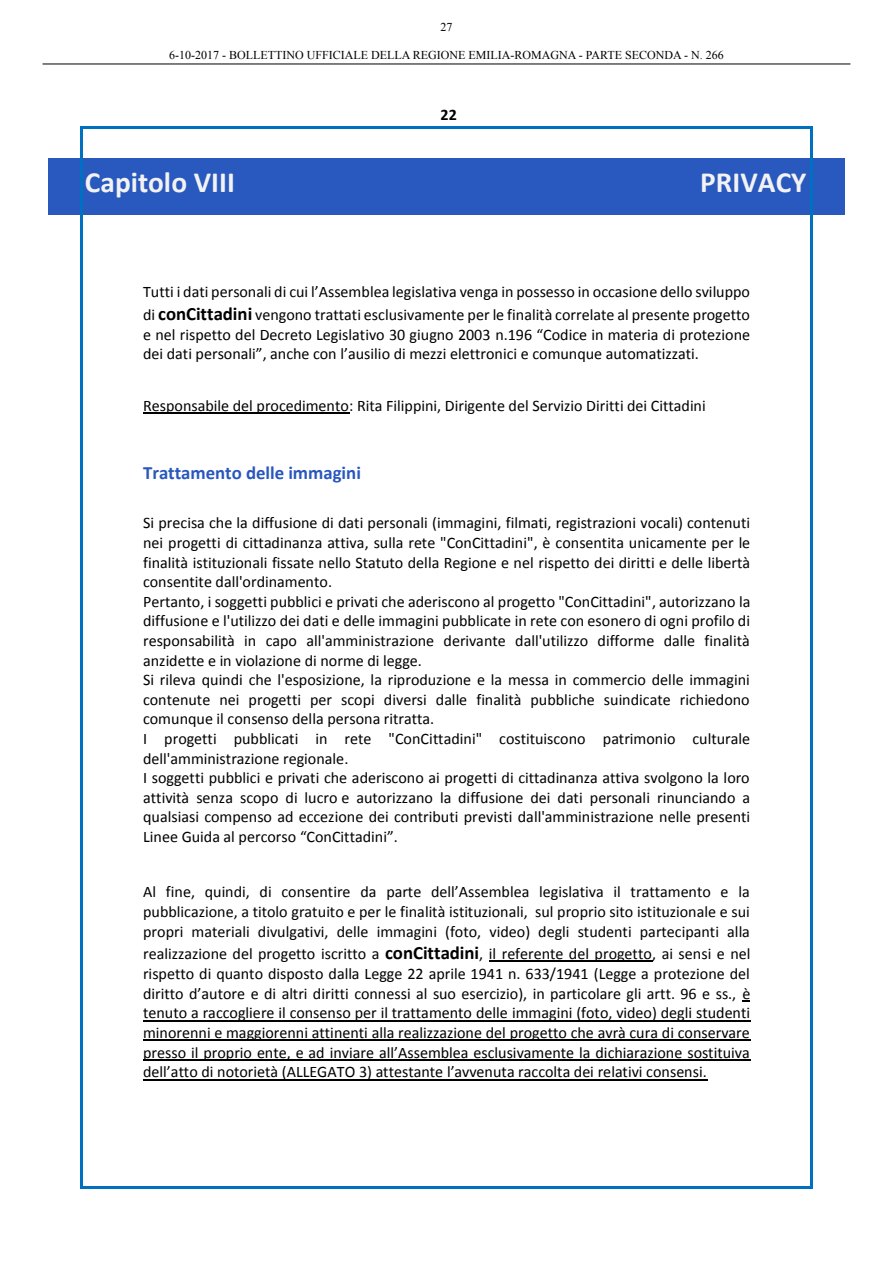
<style>
.page{position:relative;width:893px;height:1263px;background:#fff}
.page>*{position:absolute;margin:0;border:0;box-sizing:border-box;transform-origin:0 0}
.t1{font:700 29.4px "Calibri";color:#f2f2f2}
.t2{font:700 18.75px "Calibri";color:#2957bd}
.t3{font:16.05px/19.6px "Calibri";color:#000}
.t4{font:700 16.05px "Calibri";color:#000}
.t5{font:12px "Times New Roman";color:#000}
.s1{font-weight:700;font-size:18.75px}
</style>
<div class="page">
<hr style="left:43px;top:64px;width:807px;height:1px;background:#000">
<hr style="left:143px;top:413px;width:206px;height:1px;background:#000">
<hr style="left:489px;top:960px;width:163px;height:2px;background:#000">
<hr style="left:143px;top:1020px;width:607px;height:1px;background:#000">
<hr style="left:143px;top:1039px;width:607px;height:2px;background:#000">
<hr style="left:143px;top:1059px;width:607px;height:1px;background:#000">
<hr style="left:143px;top:1079px;width:564px;height:1px;background:#000">
<div style="left:48px;top:158px;width:797px;height:56px;background:#2958be"></div>
<hr style="left:83px;top:126px;width:727px;height:3px;background:#0070c0">
<hr style="left:80px;top:129px;width:3px;height:1056px;background:#0070c0">
<hr style="left:810px;top:129px;width:3px;height:1056px;background:#0070c0">
<hr style="left:83px;top:1185px;width:727px;height:3px;background:#0070c0">
<p class="t5" style="left:440px;top:19px;width:13px">27</p>
<p class="t5" style="left:169px;top:47px;width:465px">6-10-2017 - BOLLETTINO UFFICIALE DELLA REGIONE EMILIA-ROMAGNA - PARTE SECONDA</p>
<p class="t5" style="left:684px;top:47px;width:41px">- N. 266</p>
<p class="t4" style="left:441px;top:105px;width:18px">22</p>
<h1 class="t1" style="left:85px;top:163px;width:151px">Capitolo VIII</h1>
<h1 class="t1" style="left:700px;top:163px;width:108px">PRIVACY</h1>
<p class="t3" style="left:143px;top:281px;width:608px;line-height:22.2px">Tutti i dati personali di cui l’Assemblea legislativa venga in possesso in occasione dello sviluppo di <span class="s1">conCittadini</span> vengono trattati esclusivamente per le finalità correlate al presente progetto</p>
<p class="t3" style="left:143px;top:325px;width:609px">e nel rispetto del Decreto Legislativo 30 giugno 2003 n.196 “Codice in materia di protezione dei dati personali”, anche con l’ausilio di mezzi elettronici e comunque automatizzati.</p>
<p class="t3" style="left:143px;top:396px;width:564px">Responsabile del procedimento: Rita Filippini, Dirigente del Servizio Diritti dei Cittadini</p>
<p class="t2" style="left:143px;top:460px;width:219px">Trattamento delle immagini</p>
<p class="t3" style="left:143px;top:513px;width:609px">Si precisa che la diffusione di dati personali (immagini, filmati, registrazioni vocali) contenuti nei progetti di cittadinanza attiva, sulla rete "ConCittadini", è consentita unicamente per le finalità istituzionali fissate nello Statuto della Regione e nel rispetto dei diritti e delle libertà consentite dall'ordinamento.<br>Pertanto, i soggetti pubblici e privati che aderiscono al progetto "ConCittadini", autorizzano la diffusione e l'utilizzo dei dati e delle immagini pubblicate in rete con esonero di ogni profilo di responsabilità in capo all'amministrazione derivante dall'utilizzo difforme dalle finalità anzidette e in violazione di norme di legge.<br>Si rileva quindi che l'esposizione, la riproduzione e la messa in commercio delle immagini contenute nei progetti per scopi diversi dalle finalità pubbliche suindicate richiedono comunque il consenso della persona ritratta.<br>I progetti pubblicati in rete "ConCittadini" costituiscono patrimonio culturale dell'amministrazione regionale.<br>I soggetti pubblici e privati che aderiscono ai progetti di cittadinanza attiva svolgono la loro attività senza scopo di lucro e autorizzano la diffusione dei dati personali rinunciando a qualsiasi compenso ad eccezione dei contributi previsti dall'amministrazione nelle presenti Linee Guida al percorso “ConCittadini”.</p>
<p class="t3" style="left:143px;top:882px;width:608px;text-align:justify">Al fine, quindi, di consentire da parte dell’Assemblea legislativa il trattamento e la pubblicazione, a titolo gratuito e per le finalità istituzionali, sul proprio sito istituzionale e sui propri materiali divulgativi, delle immagini (foto, video) degli studenti partecipanti alla</p>
<p class="t3" style="left:143px;top:943px;width:609px;text-align:justify">realizzazione del progetto iscritto a <span class="s1">conCittadini</span>, il referente del progetto, ai sensi e nel rispetto di quanto disposto dalla Legge 22 aprile 1941 n. 633/1941 (Legge a protezione del diritto d’autore e di altri diritti connessi al suo esercizio), in particolare gli artt. 96 e ss., è tenuto a raccogliere il consenso per il trattamento delle immagini (foto, video) degli studenti minorenni e maggiorenni attinenti alla realizzazione del progetto che avrà cura di conservare presso il proprio ente, e ad inviare all’Assemblea esclusivamente la dichiarazione sostituiva dell’atto di notorietà (ALLEGATO 3) attestante l’avvenuta raccolta dei relativi consensi.</p>
</div>
